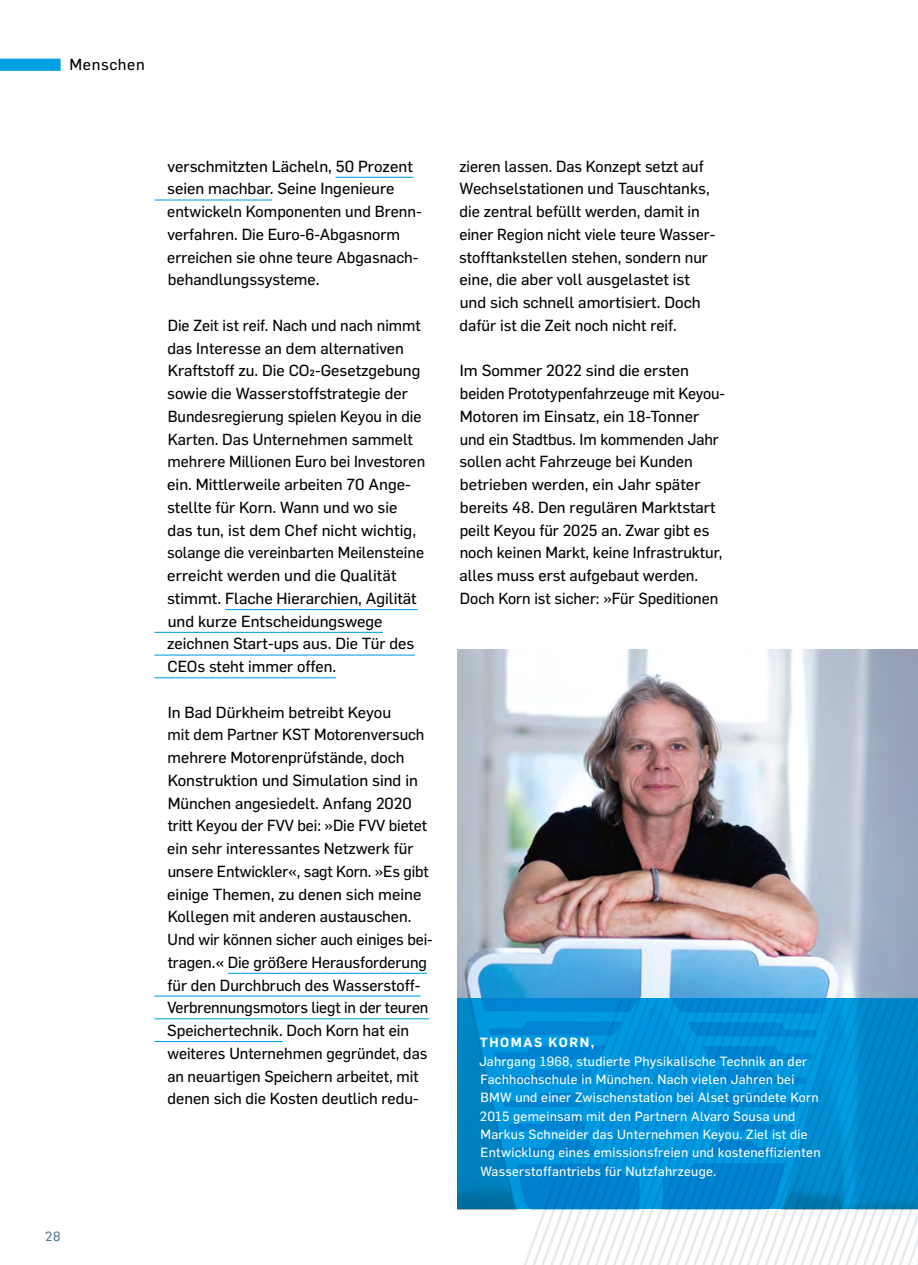
<style>
.page{position:relative;width:918px;height:1265px;background:#fff}
.page>*{position:absolute;margin:0;border:0;box-sizing:border-box;transform-origin:0 0}
.t1{font:15.75px/22.8px "Flama Basic";color:#000}
.t2{font:15.75px "Flama Basic";letter-spacing:.04em;color:#000}
.t3{font:13.12px/18.4px "Flama Basic";letter-spacing:.02em;color:#fff}
.t4{font:600 13.12px "Flama";letter-spacing:.12em;color:#fff}
.t5{font:13.12px "Flama Basic";color:#557791}
</style>
<div class="page">
<img style="left:457px;top:649px;width:461px;height:350px">
<img style="left:457px;top:999px;width:48px;height:210px">
<svg style="left:510px;top:999px;width:9px;height:211px;background:#0091d9"></svg>
<svg style="left:519px;top:999px;width:9px;height:266px"></svg>
<svg style="left:528px;top:999px;width:9px;height:266px"></svg>
<svg style="left:537px;top:999px;width:9px;height:266px"></svg>
<svg style="left:546px;top:999px;width:9px;height:266px"></svg>
<svg style="left:555px;top:999px;width:9px;height:266px"></svg>
<svg style="left:564px;top:999px;width:9px;height:266px"></svg>
<svg style="left:573px;top:999px;width:9px;height:266px"></svg>
<svg style="left:582px;top:999px;width:9px;height:266px"></svg>
<svg style="left:591px;top:999px;width:8px;height:266px"></svg>
<svg style="left:599px;top:999px;width:9px;height:266px"></svg>
<svg style="left:608px;top:999px;width:9px;height:266px"></svg>
<svg style="left:617px;top:999px;width:9px;height:266px"></svg>
<svg style="left:626px;top:999px;width:9px;height:266px"></svg>
<svg style="left:635px;top:999px;width:9px;height:266px"></svg>
<svg style="left:644px;top:999px;width:9px;height:266px"></svg>
<svg style="left:653px;top:999px;width:9px;height:266px"></svg>
<svg style="left:662px;top:999px;width:9px;height:266px"></svg>
<svg style="left:671px;top:999px;width:9px;height:266px"></svg>
<svg style="left:680px;top:999px;width:9px;height:266px"></svg>
<svg style="left:689px;top:999px;width:9px;height:266px"></svg>
<svg style="left:698px;top:999px;width:9px;height:266px"></svg>
<svg style="left:707px;top:999px;width:9px;height:266px"></svg>
<svg style="left:716px;top:999px;width:8px;height:266px"></svg>
<svg style="left:724px;top:999px;width:9px;height:266px"></svg>
<svg style="left:733px;top:999px;width:9px;height:266px"></svg>
<svg style="left:742px;top:999px;width:9px;height:266px"></svg>
<svg style="left:751px;top:999px;width:167px;height:266px"></svg>
<hr style="left:225px;top:609px;width:192px;height:1px;background:#009fe3">
<hr style="left:154px;top:632px;width:229px;height:1px;background:#009fe3">
<hr style="left:154px;top:655px;width:261px;height:1px;background:#009fe3">
<hr style="left:154px;top:677px;width:182px;height:1px;background:#009fe3">
<hr style="left:335px;top:177px;width:78px;height:1px;background:#009fe3">
<hr style="left:154px;top:199px;width:118px;height:2px;background:#009fe3">
<hr style="left:228px;top:973px;width:199px;height:1px;background:#009fe3">
<hr style="left:154px;top:996px;width:267px;height:1px;background:#009fe3">
<hr style="left:154px;top:1018px;width:275px;height:1px;background:#009fe3">
<hr style="left:154px;top:1041px;width:129px;height:1px;background:#009fe3">
<div style="left:0;top:59px;width:61px;height:12px;background:#009fe3"></div>
<p class="t2" style="left:69px;top:54px;width:77px">Menschen</p>
<p class="t5" style="left:45px;top:1227px;width:17px">28</p>
<p class="t1" style="left:167px;top:154px;width:256px">verschmitzten Lächeln, 50 Prozent seien machbar. Seine Ingenieure entwickeln Komponenten und Brenn&shy;verfahren. Die Euro-6-Abgasnorm erreichen sie ohne teure Abgasnach&shy;behandlungssysteme.</p>
<p class="t1" style="left:167px;top:313px;width:259px">Die Zeit ist reif. Nach und nach nimmt das Interesse an dem alternativen Kraftstoff zu. Die CO2-Gesetzgebung sowie die Wasserstoffstrategie der Bundesregierung spielen Keyou in die Karten. Das Unternehmen sammelt mehrere Millionen Euro bei Investoren ein. Mittlerweile arbeiten 70 Ange&shy;stellte für Korn. Wann und wo sie das tun, ist dem Chef nicht wichtig, solange die vereinbarten Meilensteine erreicht werden und die Qualität stimmt. Flache Hierarchien, Agilität und kurze Entscheidungswege zeichnen Start-ups aus. Die Tür des CEOs steht immer offen.</p>
<p class="t1" style="left:167px;top:700px;width:267px">In Bad Dürkheim betreibt Keyou<br>mit dem Partner KST Motorenversuch mehrere Motorenprüfstände, doch Konstruktion und Simulation sind in München angesiedelt. Anfang 2020 tritt Keyou der FVV bei: »Die FVV bietet ein sehr interessantes Netzwerk für unsere Entwickler«, sagt Korn. »Es gibt einige Themen, zu denen sich meine Kollegen mit anderen austauschen.<br>Und wir können sicher auch einiges bei&shy;tragen.« Die größere Herausforderung für den Durchbruch des Wasserstoff-Verbrennungsmotors liegt in der teuren Speichertechnik. Doch Korn hat ein weiteres Unternehmen gegründet, das an neuartigen Speichern arbeitet, mit denen sich die Kosten deutlich redu-</p>
<p class="t1" style="left:459px;top:154px;width:257px">zieren lassen. Das Konzept setzt auf Wechselstationen und Tauschtanks, die zentral befüllt werden, damit in einer Region nicht viele teure Wasser&shy;stofftankstellen stehen, sondern nur eine, die aber voll ausgelastet ist und sich schnell amortisiert. Doch dafür ist die Zeit noch nicht reif.</p>
<p class="t1" style="left:459px;top:358px;width:267px">Im Sommer 2022 sind die ersten beiden Prototypenfahrzeuge mit Keyou-Motoren im Einsatz, ein 18-Tonner und ein Stadtbus. Im kommenden Jahr sollen acht Fahrzeuge bei Kunden betrieben werden, ein Jahr später bereits 48. Den regulären Marktstart peilt Keyou für 2025 an. Zwar gibt es noch keinen Markt, keine Infrastruktur, alles muss erst aufgebaut werden.<br>Doch Korn ist sicher: »Für Speditionen</p>
<p class="t4" style="left:480px;top:1033px;width:116px">THOMAS KORN,</p>
<p class="t3" style="left:479px;top:1051px;width:343px">Jahrgang 1968, studierte Physikalische Technik an der Fachhochschule in München. Nach vielen Jahren bei BMW und einer Zwischenstation bei Alset gründete Korn 2015 gemeinsam mit den Partnern Alvaro Sousa und Markus Schneider das Unternehmen Keyou. Ziel ist die Entwicklung eines emissionsfreien und kosteneffizienten Wasserstoffantriebs für Nutzfahrzeuge.</p>
</div>
